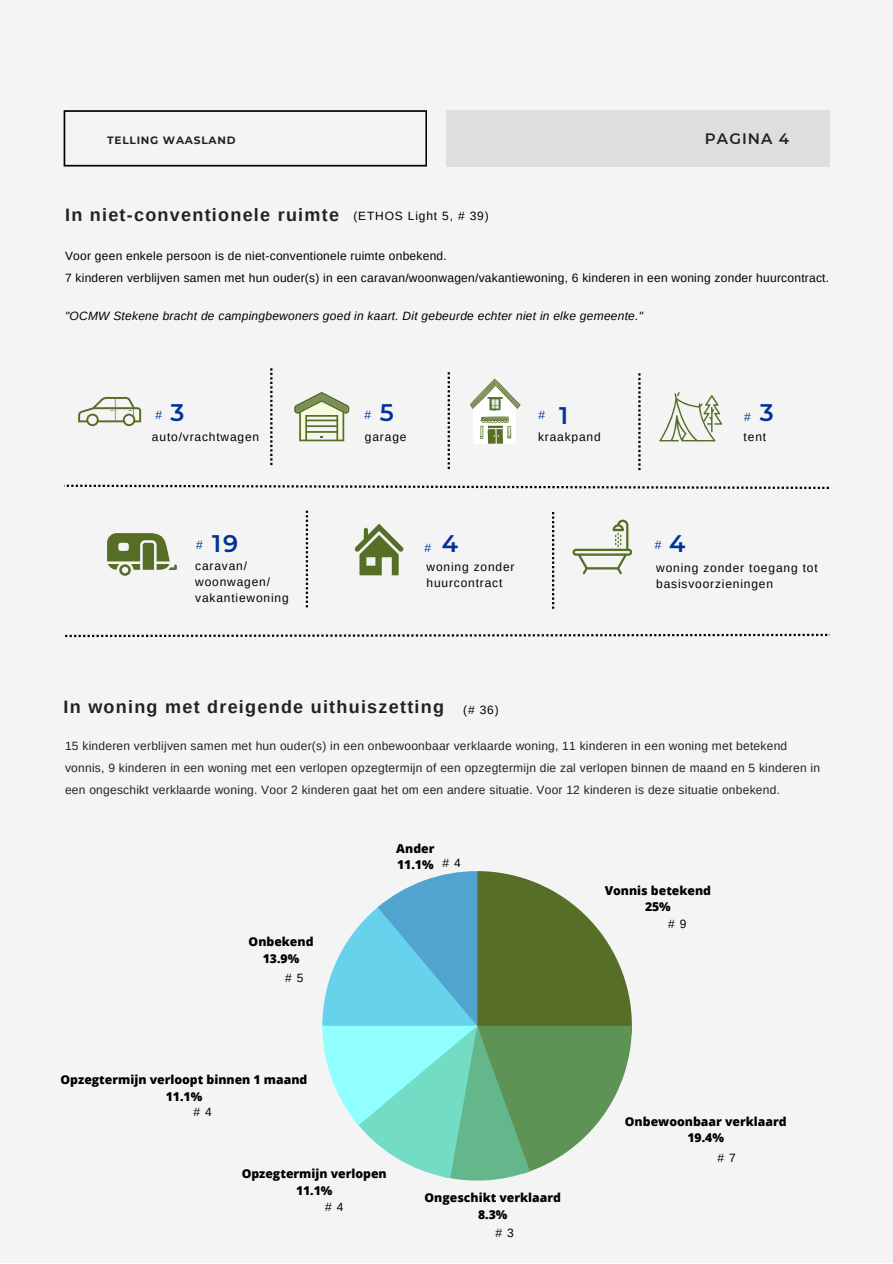
<style>
.page{position:relative;width:893px;height:1264px;background:#fff}
.page>*{position:absolute;margin:0;border:0;box-sizing:border-box;transform-origin:0 0}
.t1{font:600 24px "Montserrat";color:#039}
.t2{font:700 18px "Arimo";letter-spacing:.07em;color:#222}
.t3{font:600 15.15px "Montserrat";letter-spacing:.07em;color:#222}
.t4{font:800 12.15px/16.6px "Open Sans";color:#000;text-align:center}
.t5{font:12px/22px "Arimo";letter-spacing:.02em;color:#222}
.t6{font:12px/21.8px "Arimo";letter-spacing:.02em;color:#000}
.t7{font:12px/16px "Arimo";letter-spacing:.07em;color:#000}
.t8{font:italic 12px "Arimo";letter-spacing:.02em;color:#000}
.t9{font:12px "Arimo";color:#039}
.t10{font:700 10.65px "Montserrat";letter-spacing:.07em;color:#222}
</style>
<div class="page">
<div style="left:0;top:0;width:892px;height:1262px;background:#f4f4f4"></div>
<svg style="left:64px;top:110px;width:363px;height:56px"></svg>
<div style="left:446px;top:110px;width:383px;height:56px;background:#dedede"></div>
<svg style="left:322px;top:871px;width:309px;height:309px"></svg>
<svg style="left:65px;top:633px;width:763px;height:4px"></svg>
<svg style="left:64px;top:484px;width:764px;height:5px"></svg>
<svg style="left:270px;top:368px;width:2px;height:97px"></svg>
<svg style="left:306px;top:510px;width:2px;height:97px"></svg>
<svg style="left:78px;top:397px;width:63px;height:29px"></svg>
<svg style="left:294px;top:392px;width:55px;height:49px"></svg>
<svg style="left:659px;top:392px;width:63px;height:49px"></svg>
<svg style="left:354px;top:523px;width:49px;height:52px"></svg>
<svg style="left:447px;top:372px;width:3px;height:97px"></svg>
<svg style="left:572px;top:519px;width:60px;height:55px"></svg>
<svg style="left:107px;top:533px;width:70px;height:42px"></svg>
<svg style="left:470px;top:378px;width:50px;height:65px"></svg>
<svg style="left:638px;top:373px;width:2px;height:97px"></svg>
<svg style="left:552px;top:512px;width:2px;height:96px"></svg>
<p class="t10" style="left:107px;top:134px;width:130px">TELLING WAASLAND</p>
<h2 class="t2" style="left:65px;top:204px;width:275px">In niet-conventionele ruimte</h2>
<p class="t7" style="left:353px;top:208px;width:137px">(ETHOS Light 5, # 39)</p>
<p class="t3" style="left:705px;top:129px;width:86px">PAGINA 4</p>
<p class="t6" style="left:65px;top:245px;width:765px">Voor geen enkele persoon is de niet-conventionele ruimte onbekend.<br>7 kinderen verblijven samen met hun ouder(s) in een caravan/woonwagen/vakantiewoning, 6 kinderen in een woning zonder huurcontract.</p>
<p class="t8" style="left:65px;top:309px;width:579px">"OCMW Stekene bracht de campingbewoners goed in kaart. Dit gebeurde echter niet in elke gemeente."</p>
<h1 class="t1" style="left:170px;top:397px;width:15px">3</h1>
<p class="t7" style="left:152px;top:429px;width:109px">auto/vrachtwagen</p>
<h1 class="t1" style="left:380px;top:398px;width:16px">5</h1>
<h1 class="t1" style="left:759px;top:398px;width:15px">3</h1>
<p class="t6" style="left:365px;top:425px;width:43px">garage</p>
<p class="t6" style="left:743px;top:425px;width:24px">tent</p>
<h1 class="t1" style="left:559px;top:401px;width:11px">1</h1>
<p class="t7" style="left:538px;top:429px;width:64px">kraakpand</p>
<p class="t9" style="left:155px;top:408px;width:8px">#</p>
<p class="t9" style="left:364px;top:408px;width:8px">#</p>
<p class="t9" style="left:538px;top:408px;width:8px">#</p>
<p class="t9" style="left:744px;top:410px;width:8px">#</p>
<h1 class="t1" style="left:212px;top:529px;width:27px">19</h1>
<h1 class="t1" style="left:669px;top:529px;width:18px">4</h1>
<p class="t7" style="left:656px;top:560px;width:163px">woning zonder toegang tot basisvoorzieningen</p>
<h1 class="t1" style="left:442px;top:529px;width:18px">4</h1>
<p class="t7" style="left:426px;top:558px;width:90px">woning zonder huurcontract</p>
<p class="t9" style="left:196px;top:538px;width:8px">#</p>
<p class="t9" style="left:424px;top:541px;width:8px">#</p>
<p class="t9" style="left:654px;top:538px;width:8px">#</p>
<p class="t7" style="left:195px;top:557px;width:95px">caravan/ woonwagen/ vakantiewoning</p>
<h2 class="t2" style="left:64px;top:697px;width:382px">In woning met dreigende uithuiszetting</h2>
<p class="t6" style="left:463px;top:698px;width:37px">(# 36)</p>
<p class="t5" style="left:65px;top:734px;width:756px">15 kinderen verblijven samen met hun ouder(s) in een onbewoonbaar verklaarde woning, 11 kinderen in een woning met betekend vonnis, 9 kinderen in een woning met een verlopen opzegtermijn of een opzegtermijn die zal verlopen binnen de maand en 5 kinderen in een ongeschikt verklaarde woning. Voor 2 kinderen gaat het om een andere situatie. Voor 12 kinderen is deze situatie onbekend.</p>
<p class="t4" style="left:248px;top:932px;width:66px">Onbekend<br>13.9%</p>
<p class="t6" style="left:285px;top:967px;width:20px"># 5</p>
<p class="t4" style="left:396px;top:839px;width:40px;text-align:left">Ander<br>11.1%</p>
<p class="t6" style="left:442px;top:852px;width:20px"># 4</p>
<p class="t4" style="left:61px;top:1070px;width:248px">Opzegtermijn verloopt binnen 1 maand<br>11.1%</p>
<p class="t6" style="left:193px;top:1100px;width:20px"># 4</p>
<p class="t4" style="left:242px;top:1165px;width:147px">Opzegtermijn verlopen<br>11.1%</p>
<p class="t6" style="left:325px;top:1196px;width:20px"># 4</p>
<p class="t4" style="left:424px;top:1188px;width:138px">Ongeschikt verklaard<br>8.3%</p>
<p class="t6" style="left:495px;top:1222px;width:20px"># 3</p>
<p class="t4" style="left:604px;top:881px;width:108px">Vonnis betekend<br>25%</p>
<p class="t6" style="left:668px;top:912px;width:20px"># 9</p>
<p class="t4" style="left:625px;top:1112px;width:163px">Onbewoonbaar verklaard<br>19.4%</p>
<p class="t6" style="left:717px;top:1146px;width:20px"># 7</p>
</div>
